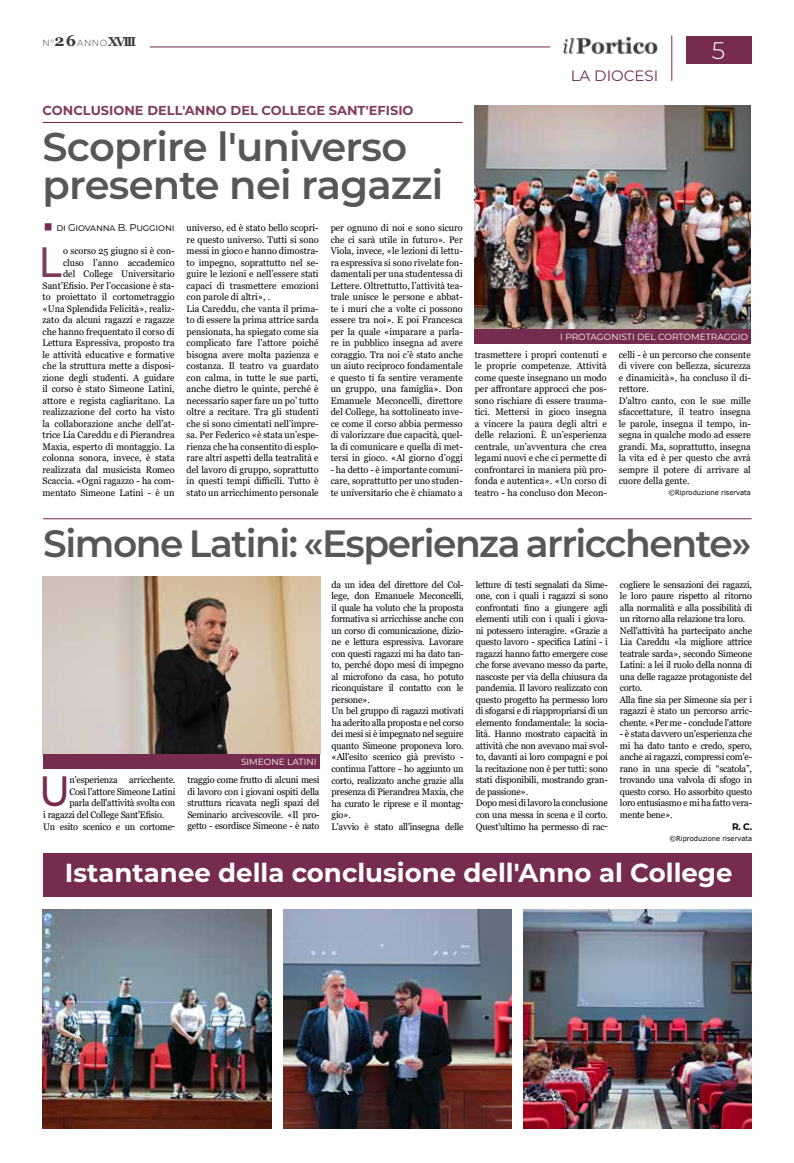
<style>
.page{position:relative;width:794px;height:1163px;background:#fff}
.page>*{position:absolute;margin:0;border:0;box-sizing:border-box;transform-origin:0 0}
.t1{font:500 42.4px "Montserrat";color:#803c5c;scale:.93 1}
.t2{font:500 42.4px "Montserrat";color:#752c50;scale:.93 1}
.t3{font:600 40px/38px "Montserrat";letter-spacing:-.02em;color:#575756}
.t4{font:600 38px "Montserrat";letter-spacing:-.04em;color:#575756}
.t5{font:700 26px "Montserrat";color:#fff}
.t6{font:300 24px "Montserrat";color:#fff}
.t7{font:15px "Montserrat";color:#752c50}
.t8{font:700 13px "Montserrat";color:#803c5c}
.t9{font:10px "Montserrat";letter-spacing:-.02em;color:#000}
.t10{font:9.5px/11.5px "Georgia";letter-spacing:-.02em;color:#000;text-align:justify;scale:.96 1}
.t11{font:9.5px/11.5px "Georgia";color:#000;scale:.96 1}
.t12{font:700 9.5px "Montserrat";color:#000;scale:.96 1}
.t13{font:9px "Montserrat";color:#fff}
.t14{font:300 9px "Montserrat";color:#3c3c3b}
.t15{font:7px "Verdana";color:#000;scale:.96 1}
.s1{font-family:"Georgia";font-weight:700;font-size:16px}
.s2{font-family:"Georgia";font-weight:700;font-size:13px}
</style>
<div class="page">
<div style="left:685px;top:36px;width:66px;height:27px;background:#752c50"></div>
<hr style="left:671px;top:35px;width:1px;height:46px;background:#752c50">
<hr style="left:150px;top:47px;width:400px;height:1px;background:#752c50">
<img style="left:564px;top:37px;width:93px;height:17px">
<hr style="left:42px;top:121px;width:420px;height:1px;background:#f7f3f5">
<img style="left:475px;top:105px;width:276px;height:224px">
<div style="left:475px;top:329px;width:276px;height:14px;background:#752c50"></div>
<div style="left:43px;top:852px;width:708px;height:44px;background:#752c50"></div>
<img style="left:43px;top:576px;width:277px;height:178px">
<hr style="left:43px;top:518px;width:708px;height:1px;background:#752c50">
<div style="left:43px;top:754px;width:276px;height:14px;background:#752c50"></div>
<img style="left:43px;top:909px;width:228px;height:219px">
<img style="left:283px;top:909px;width:228px;height:219px">
<img style="left:523px;top:909px;width:228px;height:219px">
<hr style="left:43px;top:122px;width:420px;height:1px;background:#752c50">
<p class="t14" style="left:43px;top:36px;width:95px">N°<span class="s1">26</span>ANNO<span class="s2">XVIII</span></p>
<h3 class="t8" style="left:43px;top:101px;width:372px">CONCLUSIONE DELL'ANNO DEL COLLEGE SANT'EFISIO</h3>
<h2 class="t3" style="left:43px;top:126px;width:402px">Scoprire l'universo presente nei ragazzi</h2>
<p class="t9" style="left:56px;top:221px;width:120px">di Giovanna B. Puggioni</p>
<h1 class="t1" style="left:38px;top:232px;width:27px">L</h1>
<p class="t11" style="left:43px;top:245px;width:139px;text-align:right">o scorso 25 giugno si è con&shy;cluso l’anno accademico<br>del College Universitario<br>Sant’Efisio. Per l’occasione è sta&shy;to proiettato il cortometraggio «Una Splendida Felicità», realiz&shy;zato da alcuni ragazzi e ragazze che hanno frequentato il corso di<br>Lettura Espressiva, proposto tra le attività educative e formative che la struttura mette a disposi&shy;zione degli studenti. A guidare il corso è stato Simeone Latini, attore e regista cagliaritano. La realizzazione del corto ha visto la collaborazione anche dell’at&shy;trice Lia Careddu e di Pierandrea<br>Maxia, esperto di montaggio. La colonna sonora, invece, è stata realizzata dal musicista Romeo<br>Scaccia. «Ogni ragazzo - ha com&shy;mentato Simeone Latini - è un</p>
<p class="t11" style="left:187px;top:222px;width:139px">universo, ed è stato bello scopri&shy;re questo universo. Tutti si sono messi in gioco e hanno dimostra&shy;to impegno, soprattutto nel se&shy;guire le lezioni e nell’essere stati capaci di trasmettere emozioni con parole di altri», .<br>Lia Careddu, che vanta il prima&shy;to di essere la prima attrice sarda pensionata, ha spiegato come sia complicato fare l’attore poiché bisogna avere molta pazienza e costanza. Il teatro va guardato con calma, in tutte le sue parti, anche dietro le quinte, perché è necessario saper fare un po’ tutto oltre a recitare. Tra gli studenti che si sono cimentati nell’impre&shy;sa. Per Federico «è stata un’espe&shy;rienza che ha consentito di esplo&shy;rare altri aspetti della teatralità e del lavoro di gruppo, soprattutto in questi tempi difficili. Tutto è stato un arricchimento personale</p>
<p class="t10" style="left:331px;top:222px;width:139px">per ognuno di noi e sono sicuro che ci sarà utile in futuro». Per Viola, invece, «le lezioni di lettu&shy;ra espressiva si sono rivelate fon&shy;damentali per una studentessa di Lettere. Oltrettutto, l’attività tea&shy;trale unisce le persone e abbat&shy;te i muri che a volte ci possono essere tra noi». E poi Francesca per la quale «imparare a parla&shy;re in pubblico insegna ad avere coraggio. Tra noi c’è stato anche un aiuto reciproco fondamentale e questo ti fa sentire veramente un gruppo, una famiglia». Don Emanuele Meconcelli, direttore del College, ha sottolineato inve&shy;ce come il corso abbia permesso di valorizzare due capacità, quel&shy;la di comunicare e quella di met&shy;tersi in gioco. «Al giorno d’oggi</p>
<p class="t10" style="left:331px;top:464px;width:139px">- ha detto - è importante comuni&shy;care, soprattutto per uno studen&shy;te universitario che è chiamato a</p>
<h3 class="t7" style="left:571px;top:65px;width:89px">LA DIOCESI</h3>
<h3 class="t6" style="left:712px;top:34px;width:15px">5</h3>
<p class="t13" style="left:560px;top:331px;width:189px">I PROTAGONISTI DEL CORTOMETRAGGIO</p>
<p class="t10" style="left:475px;top:349px;width:139px">trasmettere i propri contenuti e le proprie competenze. Attività come queste insegnano un modo per affrontare approcci che pos&shy;sono rischiare di essere trauma&shy;tici. Mettersi in gioco insegna a vincere la paura degli altri e delle relazioni. È un’esperienza centrale, un’avventura che crea legami nuovi e che ci permette di confrontarci in maniera più pro&shy;fonda e autentica». «Un corso di teatro - ha concluso don Mecon-</p>
<p class="t11" style="left:619px;top:349px;width:139px">celli - è un percorso che consente di vivere con bellezza, sicurezza e dinamicità», ha concluso il di&shy;rettore.<br>D'altro canto, con le sue mille sfaccettature, il teatro insegna le parole, insegna il tempo, in&shy;segna in qualche modo ad essere grandi. Ma, soprattutto, insegna la vita ed è per questo che avrà sempre il potere di arrivare al cuore della gente.</p>
<p class="t15" style="left:668px;top:488px;width:87px">©Riproduzione riservata</p>
<h3 class="t4" style="left:43px;top:516px;width:710px">Simone Latini: «Esperienza arricchente»</h3>
<h1 class="t2" style="left:39px;top:761px;width:35px">U</h1>
<p class="t10" style="left:69px;top:774px;width:112px">n'esperienza arricchente.</p>
<p class="t10" style="left:69px;top:786px;width:112px">Così l'attore Simeone Latini</p>
<p class="t10" style="left:69px;top:797px;width:112px">parla dell'attività svolta con</p>
<p class="t10" style="left:43px;top:809px;width:128px">i ragazzi del College Sant'Efisio.</p>
<p class="t10" style="left:43px;top:820px;width:139px">Un esito scenico e un cortome-</p>
<p class="t13" style="left:241px;top:755px;width:77px">SIMEONE LATINI</p>
<p class="t10" style="left:187px;top:774px;width:139px">traggio come frutto di alcuni mesi di lavoro con i giovani ospiti della struttura ricavata negli spazi del Seminario arcivescovile. «Il pro&shy;getto - esordisce Simeone - è nato</p>
<p class="t10" style="left:331px;top:579px;width:139px;text-align:left">da un idea del direttore del Col&shy;lege, don Emanuele Meconcelli, il quale ha voluto che la proposta formativa si arricchisse anche con un corso di comunicazione, dizio&shy;ne e lettura espressiva. Lavorare con questi ragazzi mi ha dato tan&shy;to, perché dopo mesi di impegno al microfono da casa, ho potuto riconquistare il contatto con le persone».<br>Un bel gruppo di ragazzi motivati ha aderito alla proposta e nel corso dei mesi si è impegnato nel seguire quanto Simeone proponeva loro. «All'esito scenico già previsto - continua l'attore - ho aggiunto un corto, realizzato anche grazie alla presenza di Pierandrea Maxia, che ha curato le riprese e il montag&shy;gio».<br>L'avvio è stato all'insegna delle</p>
<p class="t10" style="left:476px;top:579px;width:139px;text-align:left">letture di testi segnalati da Sime&shy;one, con i quali i ragazzi si sono confrontati fino a giungere agli elementi utili con i quali i giova&shy;ni potessero interagire. «Grazie a questo lavoro - specifica Latini - i ragazzi hanno fatto emergere cose che forse avevano messo da parte, nascoste per via della chiusura da pandemia. Il lavoro realizzato con questo progetto ha permesso loro di sfogarsi e di riappropriarsi di un elemento fondamentale: la socia&shy;lità. Hanno mostrato capacità in attività che non avevano mai svol&shy;to, davanti ai loro compagni e poi la recitazione non è per tutti: sono stati disponibili, mostrando gran&shy;de passione».<br>Dopo mesi di lavoro la conclusione con una messa in scena e il corto.<br>Quest'ultimo ha permesso di rac-</p>
<p class="t10" style="left:620px;top:579px;width:139px;text-align:left">cogliere le sensazioni dei ragazzi, le loro paure rispetto al ritorno alla normalità e alla possibilità di un ritorno alla relazione tra loro.<br>Nell'attività ha partecipato anche<br>Lia Careddu «la migliore attrice teatrale sarda», secondo Simeone<br>Latini: a lei il ruolo della nonna di una delle ragazze protagoniste del corto.<br>Alla fine sia per Simeone sia per i ragazzi è stato un percorso arric&shy;chente. «Per me - conclude l'attore</p>
<p class="t10" style="left:620px;top:728px;width:139px">- è stata davvero un'esperienza che mi ha dato tanto e credo, spero, anche ai ragazzi, compressi com'e&shy;rano in una specie di “scatola”, trovando una valvola di sfogo in questo corso. Ho assorbito questo loro entusiasmo e mi ha fatto vera&shy;mente bene».</p>
<p class="t12" style="left:732px;top:819px;width:22px">R. C.</p>
<p class="t15" style="left:669px;top:833px;width:87px">©Riproduzione riservata</p>
<h3 class="t5" style="left:65px;top:853px;width:669px">Istantanee della conclusione dell'Anno al College</h3>
</div>
